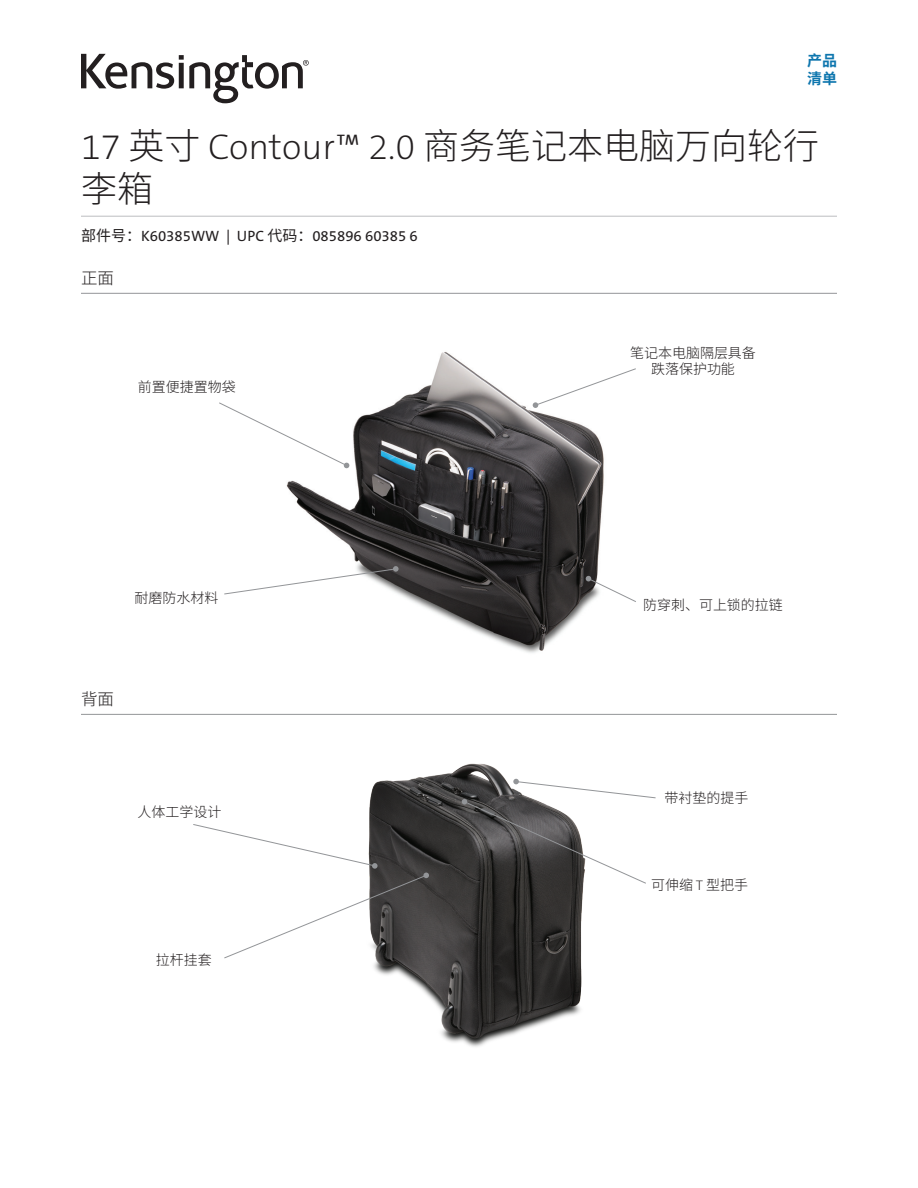
<style>
.page{position:relative;width:918px;height:1188px;background:#fff}
.page>*{position:absolute;margin:0;border:0;box-sizing:border-box;transform-origin:0 0}
.Main_Header{font:300 36px/43.2px "Noto Sans CJ Ksc";color:#231f20}
.t1{font:300 16.5px "Noto Sans CJ Ksc";color:#231f20}
.Part_No__UPC{font:15px "The Sans KENSINGTON5 Rg";color:#231f20}
.Part_No__UPC-2{font:700 15px "Noto Sans CJ Ksc";color:#0e76ae}
.Image_Body{font:300 13.95px/16.8px "Noto Sans CJ Ksc";color:#231f20;text-align:center}
.s1{font-family:"The Sans KENSINGTON2 XL";font-weight:400}
.s2{font-family:"Noto Sans CJ Ksc"}
</style>
<div class="page">
<img style="left:286px;top:351px;width:318px;height:302px">
<img style="left:369px;top:763px;width:215px;height:284px">
<hr style="left:81px;top:293px;width:756px;height:1px;background:#939598">
<hr style="left:81px;top:714px;width:756px;height:1px;background:#939598">
<hr style="left:81px;top:216px;width:756px;height:1px;background:#bcbdc0">
<svg style="left:219px;top:402px;width:130px;height:66px"></svg>
<svg style="left:224px;top:566px;width:175px;height:29px"></svg>
<svg style="left:193px;top:824px;width:236px;height:135px"></svg>
<svg style="left:586px;top:576px;width:50px;height:27px"></svg>
<svg style="left:533px;top:368px;width:103px;height:40px"></svg>
<svg style="left:462px;top:779px;width:194px;height:105px"></svg>
<svg style="left:81px;top:54px;width:228px;height:49px"></svg>
<p class="Part_No__UPC-2" style="left:807px;top:52px;width:31px">产品</p>
<p class="Part_No__UPC-2" style="left:807px;top:70px;width:31px">清单</p>
<p class="Main_Header" style="left:81px;top:125px;width:740px"><span class="s1">17</span> 英寸 <span class="s1">Contour™ 2.0</span> 商务笔记本电脑万向轮行李箱</p>
<p class="Part_No__UPC" style="left:81px;top:227px;width:338px"><span class="s2">部件号：</span>K60385WW | UPC <span class="s2">代码：</span>085896 60385 6</p>
<p class="t1" style="left:81px;top:269px;width:34px">正面</p>
<p class="Image_Body" style="left:138px;top:379px;width:99px">前置便捷置物袋</p>
<p class="Image_Body" style="left:134px;top:590px;width:85px">耐磨防水材料</p>
<p class="t1" style="left:81px;top:690px;width:34px">背面</p>
<p class="Image_Body" style="left:137px;top:804px;width:85px">人体工学设计</p>
<p class="Image_Body" style="left:156px;top:951px;width:57px">拉杆挂套</p>
<p class="Image_Body" style="left:630px;top:344px;width:127px">笔记本电脑隔层具备跌落保护功能</p>
<p class="Image_Body" style="left:643px;top:596px;width:141px">防穿刺、可上锁的拉链</p>
<p class="Image_Body" style="left:665px;top:790px;width:85px">带衬垫的提手</p>
<p class="Image_Body" style="left:651px;top:877px;width:98px">可伸缩 <span class="s1">T</span> 型把手</p>
</div>
